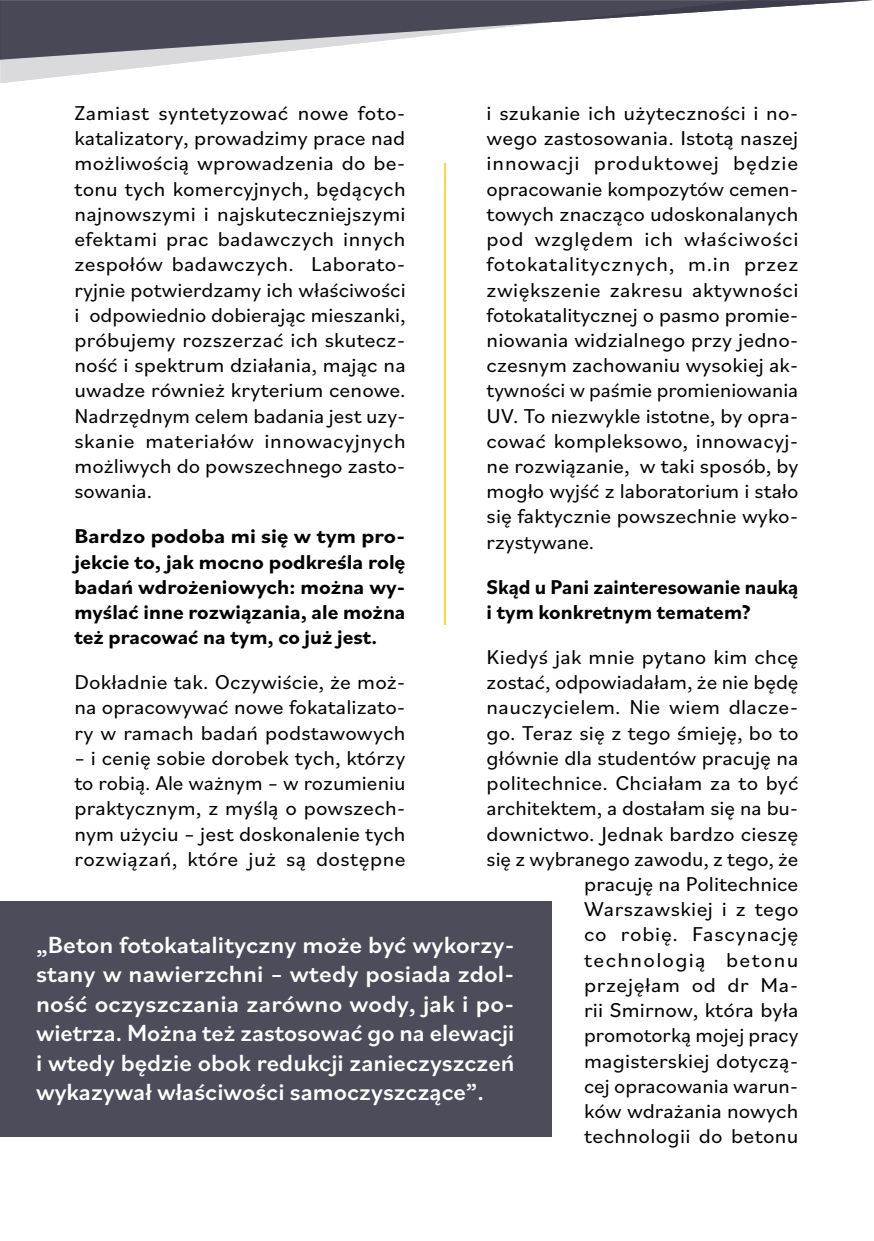
<style>
.page{position:relative;width:874px;height:1241px;background:#fff}
.page>*{position:absolute;margin:0;border:0;box-sizing:border-box;transform-origin:0 0}
.t1{font:500 24.5px/29.4px "Bilo";color:#fff;text-align:justify}
.t2{font:21px/25.2px "Bilo";letter-spacing:.005em;color:#000;text-align:justify}
.t3{font:700 21px/25.2px "Bilo";color:#000;text-align:justify;scale:1.06 1}
.t4{font:700 21px/25.2px "Bilo";color:#000;scale:.96 1}
</style>
<div class="page">
<svg style="left:0;top:0;width:873px;height:83px"></svg>
<svg style="left:0;top:0;width:872px;height:60px"></svg>
<div style="left:0;top:901px;width:551px;height:235px;background:#4c4c5a"></div>
<hr style="left:444px;top:163px;width:1px;height:461px;background:#fed542">
<p class="t2" style="left:74px;top:99px;width:332px">Zamiast syntetyzować nowe foto&shy;katalizatory, prowadzimy prace nad możliwością wprowadzenia do be&shy;tonu tych komercyjnych, będących najnowszymi i najskuteczniejszymi efektami prac badawczych innych zespołów badawczych. Laborato&shy;ryjnie potwierdzamy ich właściwości i odpowiednio dobierając mieszanki, próbujemy rozszerzać ich skutecz&shy;ność i spektrum działania, mając na uwadze również kryterium cenowe.<br>Nadrzędnym celem badania jest uzy&shy;skanie materiałów innowacyjnych możliwych do powszechnego zasto&shy;sowania.</p>
<p class="t3" style="left:74px;top:523px;width:314px">Bardzo podoba mi się w tym pro&shy;jekcie to, jak mocno podkreśla rolę badań wdrożeniowych: można wy&shy;myślać inne rozwiązania, ale można też pracować na tym, co już jest.</p>
<p class="t2" style="left:74px;top:668px;width:332px">Dokładnie tak. Oczywiście, że moż&shy;na opracowywać nowe fokatalizato&shy;ry w ramach badań podstawowych</p>
<p class="t2" style="left:74px;top:744px;width:332px">– i cenię sobie dorobek tych, którzy to robią. Ale ważnym – w rozumieniu praktycznym, z myślą o powszech&shy;nym użyciu – jest doskonalenie tych rozwiązań, które już są dostępne</p>
<p class="t2" style="left:486px;top:99px;width:313px">i szukanie ich użyteczności i no&shy;wego zastosowania. Istotą naszej innowacji produktowej będzie opracowanie kompozytów cemen&shy;towych znacząco udoskonalanych pod względem ich właściwości fotokatalitycznych, m.in przez zwiększenie zakresu aktywności fotokatalitycznej o pasmo promie&shy;niowania widzialnego przy jedno&shy;czesnym zachowaniu wysokiej ak&shy;tywności w paśmie promieniowania UV. To niezwykle istotne, by opra&shy;cować kompleksowo, innowacyj&shy;ne rozwiązanie, w taki sposób, by mogło wyjść z laboratorium i stało się faktycznie powszechnie wyko&shy;rzystywane.</p>
<p class="t4" style="left:486px;top:573px;width:326px">Skąd u Pani zainteresowanie nauką i tym konkretnym tematem?</p>
<p class="t2" style="left:486px;top:643px;width:313px;text-align:right">Kiedyś jak mnie pytano kim chcę zostać, odpowiadałam, że nie będę nauczycielem. Nie wiem dlacze&shy;go. Teraz się z tego śmieję, bo to głównie dla studentów pracuję na politechnice. Chciałam za to być architektem, a dostałam się na bu&shy;downictwo. Jednak bardzo cieszę się z wybranego zawodu, z tego, że pracuję na Politechnice<br>Warszawskiej i z tego<br>co robię. Fascynację technologią betonu przejęłam od dr Ma-<br>rii Smirnow, która była promotorką mojej pracy magisterskiej dotyczą-<br>cej opracowania warun-<br>ków wdrażania nowych technologii do betonu</p>
<p class="t1" style="left:36px;top:928px;width:480px">„Beton fotokatalityczny może być wykorzy&shy;stany w nawierzchni – wtedy posiada zdol&shy;ność oczyszczania zarówno wody, jak i po&shy;wietrza. Można też zastosować go na elewacji i wtedy będzie obok redukcji zanieczyszczeń wykazywał właściwości samoczyszczące”.</p>
</div>
